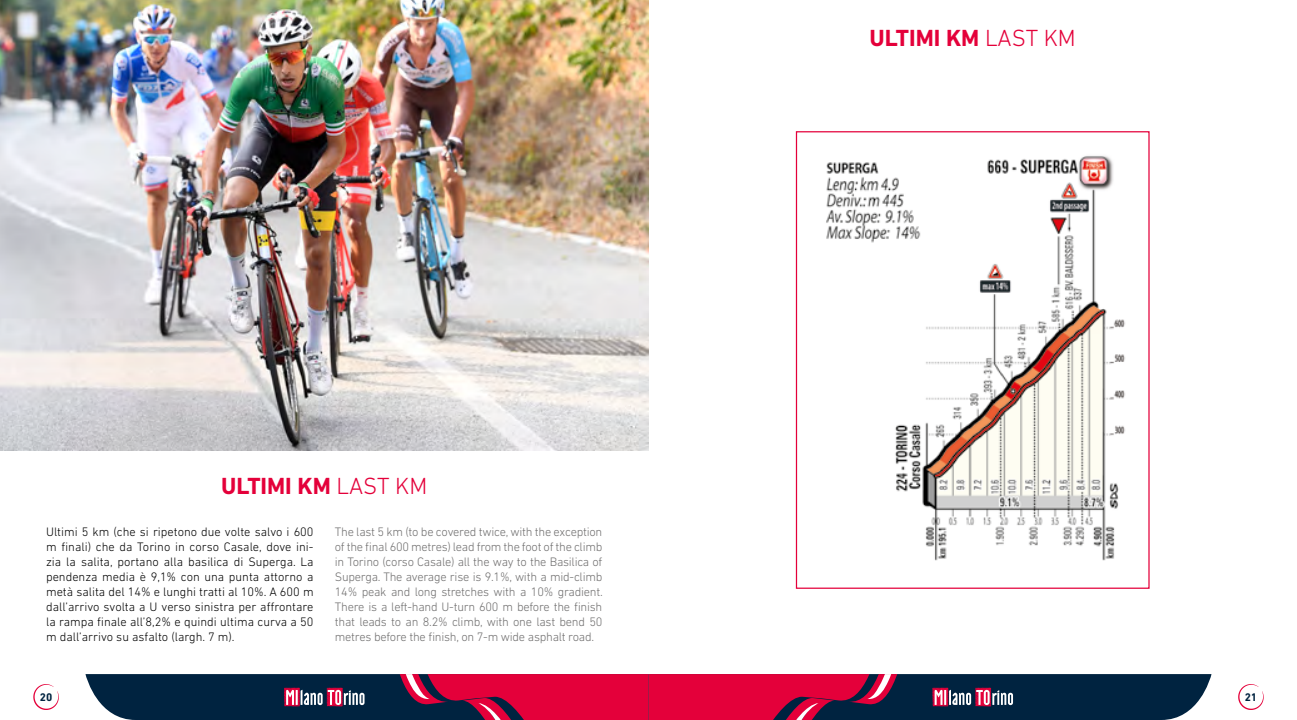
<style>
.page{position:relative;width:1297px;height:720px;background:#fff}
.page>*{position:absolute;margin:0;border:0;box-sizing:border-box;transform-origin:0 0}
.t1{font:700 23.75px "DIN Next LT Pro";color:#e4003a}
.t2{font:300 12.5px/15px "DIN Next LT Pro";letter-spacing:-.02em;color:#706f6f;text-align:justify}
.t3{font:300 12.5px/15px "DIN Next LT Pro";color:#000;text-align:justify}
.t4{font:700 11.25px "DIN Next LT Pro";color:#002340}
.s1{font-weight:300}
</style>
<div class="page">
<img style="left:0;top:0;width:648px;height:450px">
<img style="left:826px;top:155px;width:299px;height:406px">
<svg style="left:33px;top:684px;width:26px;height:25px"></svg>
<svg style="left:1238px;top:684px;width:26px;height:25px"></svg>
<svg style="left:86px;top:674px;width:1125px;height:45px;background:#612148"></svg>
<h1 class="t1" style="left:221px;top:471px;width:208px">ULTIMI KM <span class="s1">LAST KM</span></h1>
<p class="t3" style="left:46px;top:524px;width:269px">Ultimi 5 km (che si ripetono due volte salvo i 600 m finali) che da Torino in corso Casale, dove ini&shy;zia la salita, portano alla basilica di Superga. La pendenza media è 9,1% con una punta attorno a metà salita del 14% e lunghi tratti al 10%. A 600 m dall’arrivo svolta a U verso sinistra per affrontare la rampa finale all’8,2% e quindi ultima curva a 50 m dall’arrivo su asfalto (largh. 7 m).</p>
<p class="t2" style="left:335px;top:524px;width:269px">The last 5 km (to be covered twice, with the exception of the final 600 metres) lead from the foot of the climb in Torino (corso Casale) all the way to the Basilica of Superga. The average rise is 9.1%, with a mid-climb 14% peak and long stretches with a 10% gradient.<br>There is a left-hand U-turn 600 m before the finish that leads to an 8.2% climb, with one last bend 50 metres before the finish, on 7-m wide asphalt road.</p>
<h1 class="t1" style="left:870px;top:24px;width:208px">ULTIMI KM <span class="s1">LAST KM</span></h1>
<p class="t4" style="left:40px;top:690px;width:14px">20</p>
<p class="t4" style="left:1245px;top:690px;width:14px">21</p>
</div>
